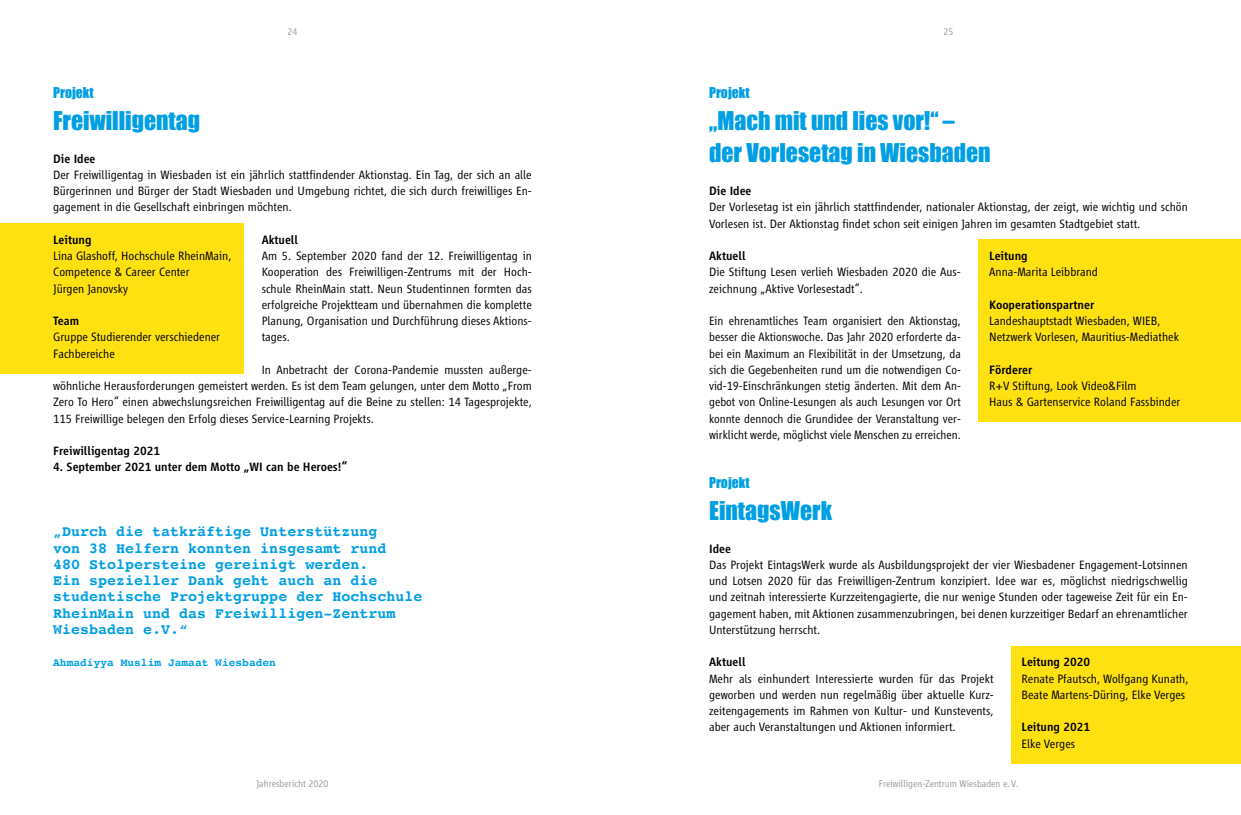
<style>
.page{position:relative;width:1241px;height:815px;background:#fff}
.page>*{position:absolute;margin:0;border:0;box-sizing:border-box;transform-origin:0 0}
.t1{font:23.75px/32.5px "Impact";color:#009fe3}
.t2{font:700 15px/16.2px "Courier";color:#009fe3}
.t3{font:13.75px "Impact";color:#009fe3}
.t4{font:300 12.5px/16.2px "Vialog LT";color:#000}
.t5{font:500 12.5px "Vialog LT";color:#000}
.t6{font:700 11.25px "Courier";color:#009fe3}
.t7{font:300 10px "Vialog LT";color:#999898}
</style>
<div class="page">
<div style="left:0;top:223px;width:244px;height:151px;background:#ffe111"></div>
<div style="left:978px;top:239px;width:262px;height:183px;background:#ffe111"></div>
<div style="left:1011px;top:646px;width:229px;height:118px;background:#ffe111"></div>
<p class="t7" style="left:287px;top:26px;width:12px">24</p>
<p class="t7" style="left:943px;top:26px;width:12px">25</p>
<p class="t3" style="left:53px;top:81px;width:42px">Projekt</p>
<h1 class="t1" style="left:53px;top:104px;width:148px">Freiwilligentag</h1>
<p class="t5" style="left:53px;top:151px;width:44px">Die Idee</p>
<p class="t4" style="left:53px;top:166px;width:480px;text-align:justify">Der Freiwilligentag in Wiesbaden ist ein jährlich stattfindender Aktionstag. Ein Tag, der sich an alle Bürgerinnen und Bürger der Stadt Wiesbaden und Umgebung richtet, die sich durch freiwilliges En&shy;gagement in die Gesellschaft einbringen möchten.</p>
<p class="t5" style="left:261px;top:233px;width:38px">Aktuell</p>
<p class="t4" style="left:261px;top:248px;width:272px;text-align:justify">Am 5. September 2020 fand der 12. Freiwilligentag in Kooperation des Freiwilligen-Zentrums mit der Hoch&shy;schule RheinMain statt. Neun Studentinnen formten das erfolgreiche Projektteam und übernahmen die komplette Planung, Organisation und Durchführung dieses Aktions&shy;tages.</p>
<p class="t4" style="left:53px;top:361px;width:480px;text-align:justify;text-indent:208px">In Anbetracht der Corona-Pandemie mussten außerge&shy;wöhnliche Herausforderungen gemeistert werden. Es ist dem Team gelungen, unter dem Motto „From Zero To Hero“ einen abwechslungsreichen Freiwilligentag auf die Beine zu stellen: 14 Tagesprojekte, 115 Freiwillige belegen den Erfolg dieses Service-Learning Projekts.</p>
<p class="t5" style="left:53px;top:444px;width:108px">Freiwilligentag 2021</p>
<p class="t5" style="left:53px;top:460px;width:295px">4. September 2021 unter dem Motto „WI can be Heroes!“</p>
<p class="t5" style="left:53px;top:233px;width:40px">Leitung</p>
<p class="t4" style="left:53px;top:248px;width:180px">Lina Glashoff, Hochschule RheinMain,<br>Competence &amp; Career Center<br>Jürgen Janovsky</p>
<p class="t5" style="left:53px;top:314px;width:28px">Team</p>
<p class="t4" style="left:53px;top:329px;width:168px">Gruppe Studierender verschiedener<br>Fachbereiche</p>
<p class="t2" style="left:53px;top:523px;width:371px">„Durch die tatkräftige Unterstützung<br>von 38 Helfern konnten insgesamt rund<br>480 Stolpersteine gereinigt werden.<br>Ein spezieller Dank geht auch an die studentische Projektgruppe der Hochschule RheinMain und das Freiwilligen-Zentrum Wiesbaden e.V.“</p>
<p class="t6" style="left:53px;top:654px;width:224px">Ahmadiyya Muslim Jamaat Wiesbaden</p>
<p class="t7" style="left:256px;top:779px;width:74px">Jahresbericht 2020</p>
<p class="t3" style="left:709px;top:81px;width:42px">Projekt</p>
<h1 class="t1" style="left:709px;top:104px;width:283px">„Mach mit und lies vor!“ – der Vorlesetag in Wiesbaden</h1>
<p class="t5" style="left:709px;top:184px;width:44px">Die Idee</p>
<p class="t4" style="left:709px;top:199px;width:480px">Der Vorlesetag ist ein jährlich stattfindender, nationaler Aktionstag, der zeigt, wie wichtig und schön<br>Vorlesen ist. Der Aktionstag findet schon seit einigen Jahren im gesamten Stadtgebiet statt.</p>
<p class="t5" style="left:709px;top:249px;width:38px">Aktuell</p>
<p class="t4" style="left:709px;top:264px;width:253px">Die Stiftung Lesen verlieh Wiesbaden 2020 die Aus&shy;zeichnung „Aktive Vorlesestadt“.</p>
<p class="t4" style="left:709px;top:313px;width:253px;text-align:justify">Ein ehrenamtliches Team organisiert den Aktionstag, besser die Aktionswoche. Das Jahr 2020 erforderte da&shy;bei ein Maximum an Flexibilität in der Umsetzung, da sich die Gegebenheiten rund um die notwendigen Co&shy;vid-19-Einschränkungen stetig änderten. Mit dem An&shy;gebot von Online-Lesungen als auch Lesungen vor Ort konnte dennoch die Grundidee der Veranstaltung ver&shy;wirklicht werde, möglichst viele Menschen zu erreichen.</p>
<p class="t5" style="left:989px;top:249px;width:40px">Leitung</p>
<p class="t4" style="left:989px;top:264px;width:110px">Anna-Marita Leibbrand</p>
<p class="t5" style="left:989px;top:298px;width:107px">Kooperationspartner</p>
<p class="t4" style="left:989px;top:313px;width:191px">Landeshauptstadt Wiesbaden, WIEB,<br>Netzwerk Vorlesen, Mauritius-Mediathek</p>
<p class="t5" style="left:989px;top:363px;width:45px">Förderer</p>
<p class="t4" style="left:989px;top:378px;width:193px">R+V Stiftung, Look Video&amp;Film<br>Haus &amp; Gartenservice Roland Fassbinder</p>
<p class="t3" style="left:709px;top:471px;width:42px">Projekt</p>
<h1 class="t1" style="left:709px;top:494px;width:124px">EintagsWerk</h1>
<p class="t5" style="left:709px;top:541px;width:23px">Idee</p>
<p class="t4" style="left:709px;top:556px;width:480px;text-align:justify">Das Projekt EintagsWerk wurde als Ausbildungsprojekt der vier Wiesbadener Engagement-Lotsinnen und Lotsen 2020 für das Freiwilligen-Zentrum konzipiert. Idee war es, möglichst niedrigschwellig und zeitnah interessierte Kurzzeitengagierte, die nur wenige Stunden oder tageweise Zeit für ein En&shy;gagement haben, mit Aktionen zusammenzubringen, bei denen kurzzeitiger Bedarf an ehrenamtlicher Unterstützung herrscht.</p>
<p class="t5" style="left:709px;top:655px;width:38px">Aktuell</p>
<p class="t4" style="left:709px;top:670px;width:286px;text-align:justify">Mehr als einhundert Interessierte wurden für das Projekt geworben und werden nun regelmäßig über aktuelle Kurz&shy;zeitengagements im Rahmen von Kultur- und Kunstevents, aber auch Veranstaltungen und Aktionen informiert.</p>
<p class="t5" style="left:1021px;top:655px;width:70px">Leitung 2020</p>
<p class="t4" style="left:1021px;top:670px;width:168px">Renate Pfautsch, Wolfgang Kunath,<br>Beate Martens-Düring, Elke Verges</p>
<p class="t5" style="left:1021px;top:720px;width:70px">Leitung 2021</p>
<p class="t4" style="left:1021px;top:735px;width:55px">Elke Verges</p>
<p class="t7" style="left:878px;top:779px;width:141px">Freiwilligen-Zentrum Wiesbaden e.V.</p>
</div>
